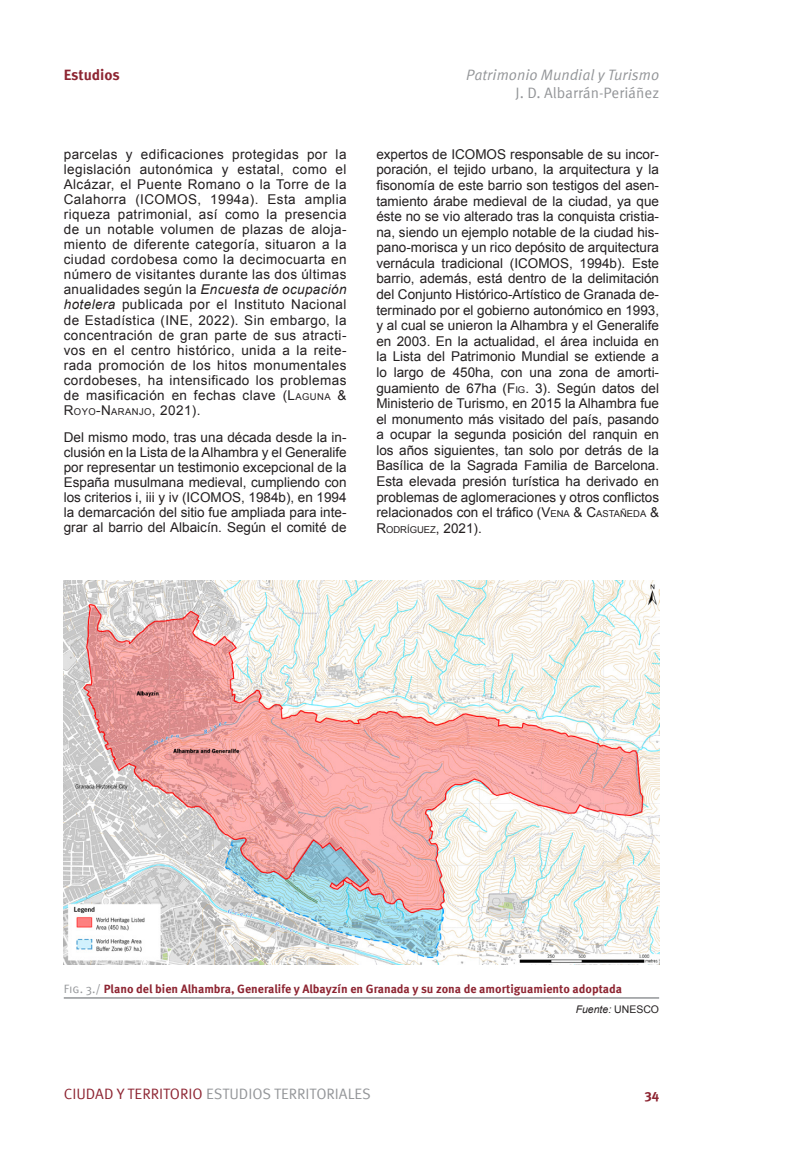
<style>
.page{position:relative;width:808px;height:1149px;background:#fff}
.page>*{position:absolute;margin:0;border:0;box-sizing:border-box;transform-origin:0 0}
.t1{font:15px "Meta Pro";color:#939598}
.t2{font:italic 15px "Meta Pro";color:#939598}
.t3{font:700 15px "Meta Pro";letter-spacing:-.005em;color:#8d2431}
.parrafo{font:13.5px/15px "Arial";color:#231f20;text-align:justify}
.t4{font:700 13.5px "Meta Pro";color:#8d2431}
.piefiguracontenido{font:700 12px "Meta Pro";color:#8d2431}
.Fuente{font:italic 10.5px "Arial";color:#231f20}
.parrafo-2{font:9.45px "Arial";color:#231f20}
.s1{font-style:inherit}
.s2{font-style:italic}
.s3{font-size:9.45px}
.s4{font-size:13.5px}
.s5{font-weight:400;color:#939598}
.s6{font-style:normal}
.s7{color:#8d2431}
</style>
<div class="page">
<img style="left:64px;top:580px;width:595px;height:383px">
<hr style="left:64px;top:996px;width:595px;height:2px;background:#939598">
<p class="t3" style="left:64px;top:63px;width:58px">Estudios</p>
<p class="parrafo" style="left:64px;top:147px;width:284px">parcelas y edificaciones protegidas por la legislación autonómica y estatal, como el Alcázar, el Puente Romano o la Torre de la Calahorra (<span class="s1">I COMOS</span></p>
<p class="parrafo" style="left:64px;top:192px;width:284px;text-indent:134px"><span class="s1">,</span> 1994a). Esta amplia riqueza patrimonial, así como la presencia de un notable volumen de plazas de aloja&shy;miento de diferente categoría, situaron a la ciudad cordobesa como la decimocuarta en número de visitantes durante las dos últimas anualidades según la <span class="s2">Encuesta de ocupación hotelera</span> publicada por el Instituto Nacional de Estadística (INE, 2022). Sin embargo, la concentración de gran parte de sus atracti&shy;vos en el centro histórico, unida a la reite&shy;rada promoción de los hitos monumentales cordobeses, ha intensificado los problemas de masificación en fechas clave <span class="s1">(L</span><span class="s3">AGUNA</span> <span class="s1">&amp; R</span><span class="s3">OYO</span><span class="s1">-N</span><span class="s3">ARANJO</span><span class="s1">, 2021).</span></p>
<p class="parrafo" style="left:64px;top:430px;width:284px">Del mismo modo, tras una década desde la in&shy;clusión en la Lista de la Alhambra y el Generalife por representar un testimonio excepcional de la España musulmana medieval, cumpliendo con los criterios i, iii y iv (<span class="s1">I COMOS</span></p>
<p class="parrafo" style="left:64px;top:490px;width:284px;text-indent:177px"><span class="s1">,</span> 1984b), en 1994 la demarcación del sitio fue ampliada para inte&shy;grar al barrio del Albaicín. Según el comité de</p>
<p class="t2" style="left:466px;top:64px;width:194px">Patrimonio Mundial y Turismo</p>
<p class="t1" style="left:515px;top:82px;width:145px">J. D. Albarrán-Periáñez</p>
<p class="parrafo" style="left:376px;top:146px;width:284px;line-height:15.6px">expertos de ICOMOS responsable de su incor&shy;poración, el tejido urbano, la arquitectura y la fisonomía de este barrio son testigos del asen&shy;tamiento árabe medieval de la ciudad, ya que éste no se vio alterado tras la conquista cristia&shy;na, siendo un ejemplo notable de la ciudad his&shy;pano-morisca y un rico depósito de arquitectura vernácula tradicional (<span class="s1">I COMOS</span></p>
<p class="parrafo" style="left:376px;top:255px;width:284px;line-height:15.6px;text-indent:193px"><span class="s1">,</span> 1994b). Este barrio, además, está dentro de la delimitación del Conjunto Histórico-Artístico de Granada de&shy;terminado por el gobierno autonómico en 1993, y al cual se unieron la Alhambra y el Generalife en 2003. En la actualidad, el área incluida en la Lista del Patrimonio Mundial se extiende a lo largo de 450ha, con una zona de amorti&shy;guamiento de 67ha (<span class="s1">F</span><span class="s3">IG</span><span class="s1">. 3</span>). Según datos del Ministerio de Turismo, en 2015 la Alhambra fue el monumento más visitado del país, pasando a ocupar la segunda posición del ranquin en los años siguientes, tan solo por detrás de la Basílica de la Sagrada Familia de Barcelona.<br>Esta elevada presión turística ha derivado en problemas de aglomeraciones y otros conflictos relacionados con el tráfico (<span class="s1">V</span><span class="s3">ENA</span> &amp; <span class="s1">C</span><span class="s3">ASTAÑEDA</span> <span class="s1">&amp;</span></p>
<p class="parrafo-2" style="left:376px;top:523px;width:107px"><span class="s4">R</span>ODRÍGUEZ<span class="s4">,</span> <span class="s4">2021).</span></p>
<p class="piefiguracontenido" style="left:64px;top:979px;width:560px"><span class="s5">Fig. 3./</span> Plano del bien Alhambra, Generalife y Albayzín en Granada y su zona de amortiguamiento adoptada</p>
<p class="Fuente" style="left:576px;top:1002px;width:85px">Fuente: <span class="s6">UNESCO</span></p>
<p class="t1" style="left:64px;top:1082px;width:309px"><span class="s7">CIUDAD Y TERRITORIO</span> ESTUDIOS TERRITORIALES</p>
<p class="t4" style="left:644px;top:1083px;width:16px">34</p>
</div>
